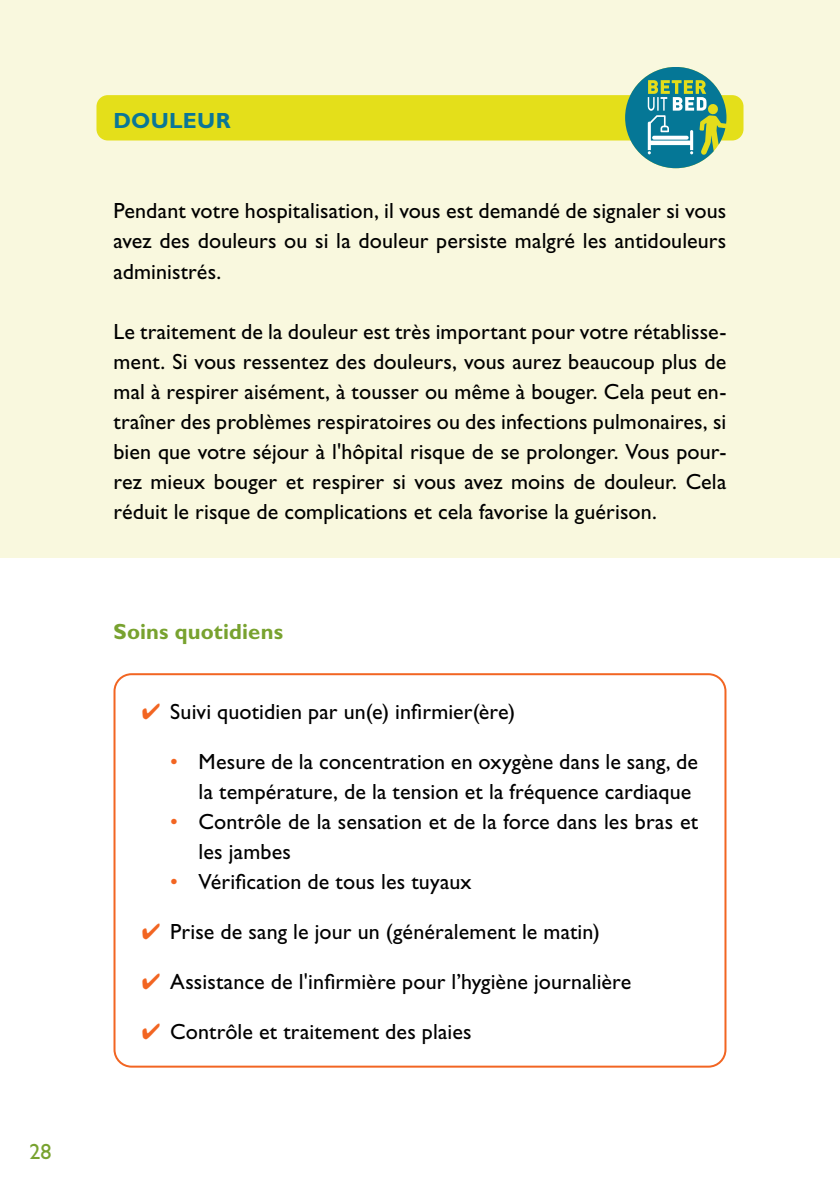
<style>
.page{position:relative;width:840px;height:1191px;background:#fff}
.page>*{position:absolute;margin:0;border:0;box-sizing:border-box;transform-origin:0 0}
.t1{font:22px/30px "Gill Sans Std";letter-spacing:.005em;color:#000;text-align:justify}
.t2{font:700 22px "Gill Sans Std";letter-spacing:.005em;color:#78a22f}
.t3{font:700 22px "Gill Sans Std";letter-spacing:.01em;color:#097697}
.t4{font:22px "Gill Sans Std";color:#78a22f}
.s1{color:#f26522}
</style>
<div class="page">
<div style="left:0;top:0;width:839px;height:557px;background:#f9f8de"></div>
<div style="left:96px;top:95px;width:647px;height:45px;background:#e4df1a;border-radius:11px"></div>
<svg style="left:624px;top:67px;width:102px;height:101px"></svg>
<svg style="left:651px;top:136px;width:37px;height:4px"></svg>
<div style="left:113px;top:673px;width:613px;height:394px;border:2px solid #f26522;border-radius:17px"></div>
<p class="t4" style="left:29px;top:1138px;width:23px">28</p>
<p class="t3" style="left:113px;top:108px;width:119px">DOULEUR</p>
<p class="t1" style="left:113px;top:196px;width:614px">Pendant votre hospitalisation, il vous est demandé de signaler si vous avez des douleurs ou si la douleur persiste malgré les antidouleurs administrés.</p>
<p class="t1" style="left:113px;top:316px;width:614px">Le traitement de la douleur est très important pour votre rétablisse&shy;ment. Si vous ressentez des douleurs, vous aurez beaucoup plus de mal à respirer aisément, à tousser ou même à bouger. Cela peut en&shy;traîner des problèmes respiratoires ou des infections pulmonaires, si bien que votre séjour à l'hôpital risque de se prolonger. Vous pour&shy;rez mieux bouger et respirer si vous avez moins de douleur. Cela réduit le risque de complications et cela favorise la guérison.</p>
<p class="t2" style="left:113px;top:618px;width:171px">Soins quotidiens</p>
<p class="t1" style="left:142px;top:696px;width:375px"><span class="s1">✔</span> Suivi quotidien par un(e) infirmier(ère)</p>
<p class="t1" style="left:198px;top:746px;width:500px;text-indent:-28px"><span class="s1">•</span> Mesure de la concentration en oxygène dans le sang, de la température, de la tension et la fréquence cardiaque</p>
<p class="t1" style="left:198px;top:806px;width:500px;text-indent:-28px"><span class="s1">•</span> Contrôle de la sensation et de la force dans les bras et les jambes</p>
<p class="t1" style="left:170px;top:866px;width:303px"><span class="s1">•</span> Vérification de tous les tuyaux</p>
<p class="t1" style="left:142px;top:916px;width:459px"><span class="s1">✔</span> Prise de sang le jour un (généralement le matin)</p>
<p class="t1" style="left:142px;top:966px;width:490px"><span class="s1">✔</span> Assistance de l'infirmière pour l’hygiène journalière</p>
<p class="t1" style="left:142px;top:1016px;width:331px"><span class="s1">✔</span> Contrôle et traitement des plaies</p>
</div>
